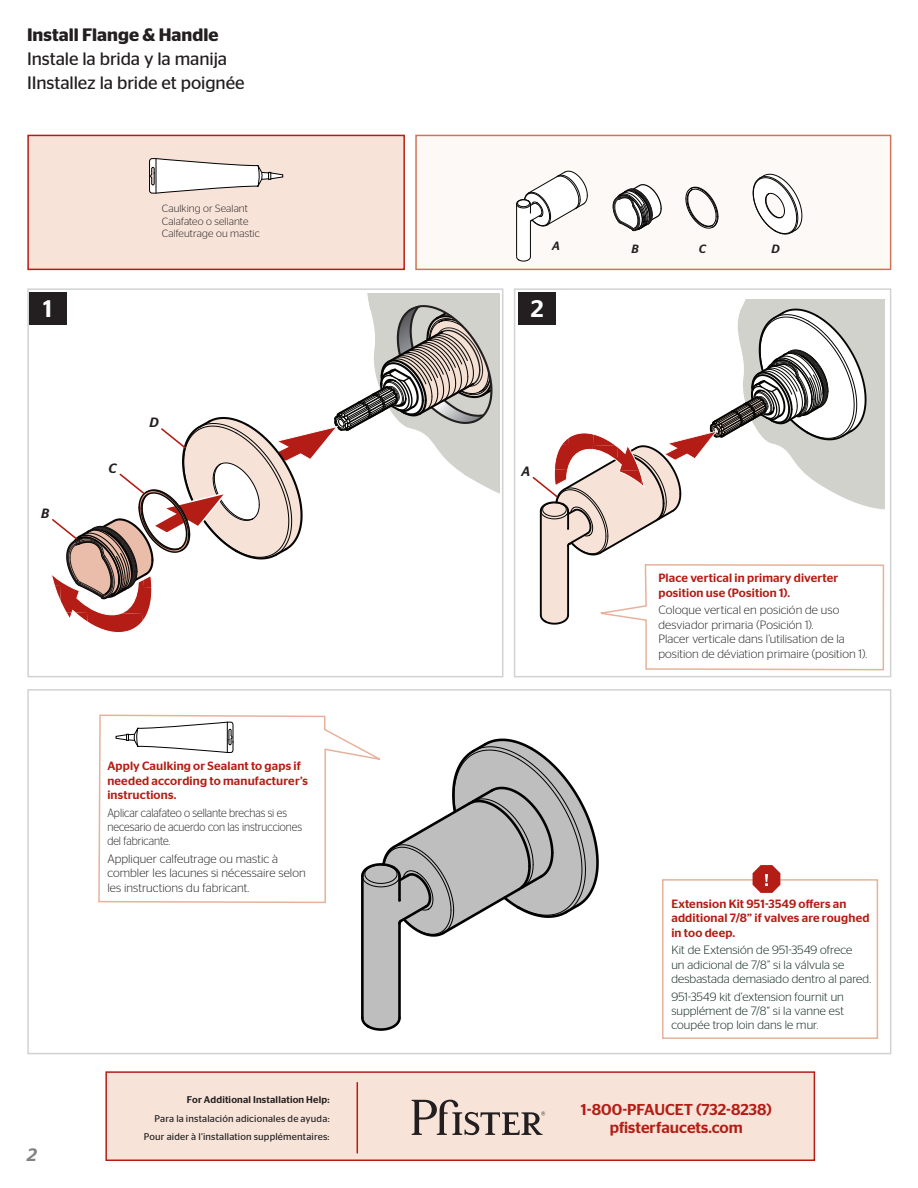
<style>
.page{position:relative;width:918px;height:1188px;background:#fff}
.page>*{position:absolute;margin:0;border:0;box-sizing:border-box;transform-origin:0 0}
.t1{font:500 24px "Stag Sans";color:#fff}
.t2{font:18px/24px "Stag Sans";letter-spacing:-.005em;color:#231f20}
.t3{font:italic 500 18px "Stag Sans";color:#808285}
.t4{font:500 15.75px "Stag Sans";color:#b41d15}
.t5{font:italic 500 13.5px "Stag Sans";color:#231f20}
.Text{font:300 12px/14.4px "Stag Sans";letter-spacing:.005em;color:#231f20}
.Text-2{font:500 12px/14.4px "Stag Sans";letter-spacing:.015em;color:#b41d15}
.t6{font:300 12px/14.4px "Stag Sans";letter-spacing:.005em;color:#092117}
.Text-3{font:300 12px/14.4px "Stag Sans";letter-spacing:.005em;color:#231f20;scale:.91 1}
.t7{font:italic 500 12px "Stag Sans";color:#231f20}
.t8{font:300 10.5px "Stag Sans";letter-spacing:.01em;color:#231f20}
.t9{font:9.75px "Stag Sans";letter-spacing:.015em;color:#231f20}
.t10{font:500 9.75px "Stag Sans";letter-spacing:.02em;color:#231f20}
.s1{font-weight:600}
</style>
<div class="page">
<div style="left:27px;top:135px;width:378px;height:135px;background:#f7e3d8;border:2px solid #b41d15"></div>
<div style="left:415px;top:135px;width:476px;height:135px;background:#fdf9f7;border:2px solid #cf7557"></div>
<div style="left:27px;top:288px;width:476px;height:389px;background:#fff;border:2px solid #d1d2d4"></div>
<div style="left:514px;top:288px;width:377px;height:389px;background:#fff;border:2px solid #d1d2d4"></div>
<div style="left:105px;top:1071px;width:710px;height:90px;background:#f7e3d8;border:2px solid #b41d15"></div>
<hr style="left:357px;top:1082px;width:1px;height:71px;background:#b41d15">
<svg style="left:411px;top:1100px;width:134px;height:35px"></svg>
<svg style="left:685px;top:186px;width:34px;height:43px"></svg>
<svg style="left:612px;top:184px;width:50px;height:48px"></svg>
<svg style="left:516px;top:170px;width:72px;height:92px"></svg>
<svg style="left:752px;top:173px;width:51px;height:62px"></svg>
<svg style="left:51px;top:293px;width:449px;height:340px"></svg>
<svg style="left:149px;top:158px;width:134px;height:36px"></svg>
<div style="left:364px;top:938px;width:34px;height:77px;background:#bfbebe"></div>
<hr style="left:361px;top:876px;width:3px;height:142px;background:#000">
<hr style="left:398px;top:923px;width:3px;height:95px;background:#000">
<svg style="left:361px;top:1015px;width:40px;height:16px"></svg>
<svg style="left:361px;top:738px;width:238px;height:200px"></svg>
<div style="left:29px;top:292px;width:37px;height:33px;background:#231f20"></div>
<div style="left:518px;top:292px;width:38px;height:33px;background:#231f20"></div>
<svg style="left:532px;top:300px;width:353px;height:371px"></svg>
<svg style="left:98px;top:714px;width:291px;height:190px"></svg>
<svg style="left:115px;top:722px;width:119px;height:31px"></svg>
<div style="left:27px;top:689px;width:864px;height:365px;border:2px solid #d1d2d4"></div>
<div style="left:662px;top:879px;width:216px;height:160px;background:#fff;border:2px solid #e6b29c"></div>
<svg style="left:753px;top:865px;width:27px;height:28px"></svg>
<p class="t2" style="left:27px;top:23px;width:219px"><span class="s1">Install Flange &amp; Handle<br></span>Instale la brida y la manija<br>IInstallez la bride et poignée</p>
<p class="t8" style="left:162px;top:203px;width:88px">Caulking or Sealant</p>
<p class="t8" style="left:162px;top:215px;width:88px">Calafateo o sellante</p>
<p class="t8" style="left:162px;top:228px;width:100px">Calfeutrage ou mastic</p>
<p class="t7" style="left:552px;top:239px;width:9px">A</p>
<p class="t7" style="left:631px;top:241px;width:9px">B</p>
<p class="t7" style="left:699px;top:241px;width:9px">C</p>
<p class="t7" style="left:772px;top:241px;width:10px">D</p>
<p class="t1" style="left:43px;top:295px;width:11px">1</p>
<p class="t1" style="left:531px;top:295px;width:14px">2</p>
<p class="t5" style="left:41px;top:506px;width:10px">B</p>
<p class="t5" style="left:109px;top:460px;width:10px">C</p>
<p class="t5" style="left:150px;top:415px;width:11px">D</p>
<p class="t5" style="left:521px;top:463px;width:10px">A</p>
<p class="Text-2" style="left:658px;top:571px;width:181px">Place vertical in primary diverter position use (Position 1).</p>
<p class="Text" style="left:658px;top:603px;width:210px">Coloque vertical en posición de uso desviador primaria (Posición 1).<br>Placer verticale dans l’utilisation de la position de déviation primaire (position 1).</p>
<p class="Text-2" style="left:107px;top:759px;width:202px">Apply Caulking or Sealant to gaps if needed according to manufacturer’s instructions.</p>
<p class="Text-3" style="left:107px;top:805px;width:216px">Aplicar calafateo o sellante brechas si es necesario de acuerdo con las instrucciones del fabricante.</p>
<p class="Text" style="left:107px;top:852px;width:200px">Appliquer calfeutrage ou mastic à combler les lacunes si nécessaire selon les instructions du fabricant.</p>
<h2 class="t3" style="left:27px;top:1145px;width:11px">2</h2>
<p class="t10" style="left:187px;top:1094px;width:144px">For Additional Installation Help:</p>
<p class="t9" style="left:155px;top:1113px;width:177px">Para la instalación adicionales de ayuda:</p>
<p class="t9" style="left:144px;top:1131px;width:187px">Pour aider à l’installation supplémentaires:</p>
<p class="Text-2" style="left:671px;top:896px;width:200px">Extension Kit 951-3549 offers an additional 7/8” if valves are roughed in too deep.</p>
<p class="t6" style="left:671px;top:943px;width:201px">Kit de Extensión de 951-3549 ofrece<br>un adicional de 7/8” si la válvula se desbastada demasiado dentro al pared.</p>
<p class="t6" style="left:671px;top:989px;width:174px;text-align:justify">951-3549 kit d’extension fournit un supplément de 7/8“ si la vanne est coupée trop loin dans le mur.</p>
<p class="t4" style="left:581px;top:1101px;width:192px">1-800-PFAUCET (732-8238)</p>
<p class="t4" style="left:610px;top:1119px;width:135px">pfisterfaucets.com</p>
</div>
